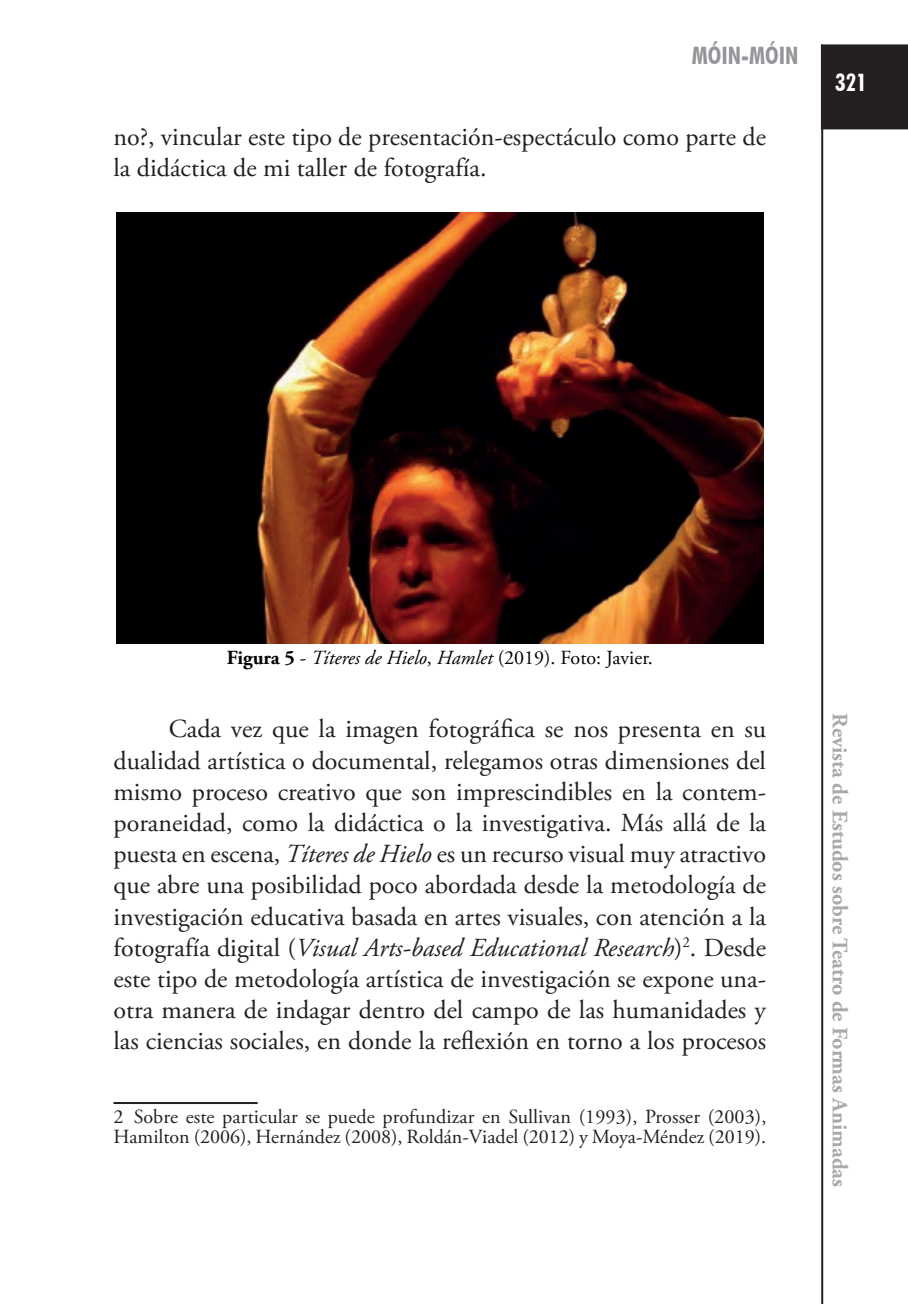
<style>
.page{position:relative;width:908px;height:1304px;background:#fff}
.page>*{position:absolute;margin:0;border:0;box-sizing:border-box;transform-origin:0 0}
.t1{font:26px/31.2px "Adobe Garamond Pro";color:#231f20}
.t2{font:700 condensed 24px "Futura BT";color:#939598}
.t3{font:700 condensed 24px "Futura BT";color:#fff}
.t4{font:700 22px "Adobe Garamond Pro";color:#a8a9ad}
.t5{font:20px/20px "Adobe Garamond Pro";color:#231f20}
.t6{font:20px "Adobe Garamond Pro";color:#000}
.s1{font-weight:700}
.s2{font-style:italic}
</style>
<div class="page">
<div style="left:821px;top:44px;width:86px;height:85px;background:#231f20"></div>
<hr style="left:820px;top:45px;width:2px;height:1259px;background:#231f20">
<img style="left:116px;top:212px;width:647px;height:432px">
<hr style="left:113px;top:1102px;width:144px;height:2px;background:#231f20">
<p class="t2" style="left:691px;top:41px;width:108px">MÓIN-MÓIN</p>
<p class="t1" style="left:113px;top:122px;width:653px">no?, vincular este tipo de presentación-espectáculo como parte de la didáctica de mi taller de fotografía.</p>
<p class="t3" style="left:834px;top:68px;width:33px">321</p>
<p class="t6" style="left:227px;top:645px;width:427px"><span class="s1">Figura 5</span> - <span class="s2">Títeres de Hielo</span>, <span class="s2">Hamlet</span> (2019). Foto: Javier.</p>
<p class="t1" style="left:113px;top:714px;width:654px;text-align:justify;text-indent:55px">Cada vez que la imagen fotográfica se nos presenta en su dualidad artística o documental, relegamos otras dimensiones del mismo proceso creativo que son imprescindibles en la contem&shy;poraneidad, como la didáctica o la investigativa. Más allá de la puesta en escena, <span class="s2">Títeres de Hielo</span> es un recurso visual muy atractivo que abre una posibilidad poco abordada desde la metodología de investigación educativa basada en artes visuales, con atención a la fotografía digital (<span class="s2">Visual Arts-based Educational Research</span>)<sup>2</sup>. Desde este tipo de metodología artística de investigación se expone una&shy;otra manera de indagar dentro del campo de las humanidades y las ciencias sociales, en donde la reflexión en torno a los procesos</p>
<p class="t5" style="left:113px;top:1107px;width:654px">2 Sobre este particular se puede profundizar en Sullivan (1993), Prosser (2003),<br>Hamilton (2006), Hernández (2008), Roldán-Viadel (2012) y Moya-Méndez (2019).</p>
<p class="t4" style="left:852px;top:713px;width:475px;rotate:90deg">Revista de Estudos sobre Teatro de Formas Animadas</p>
</div>
